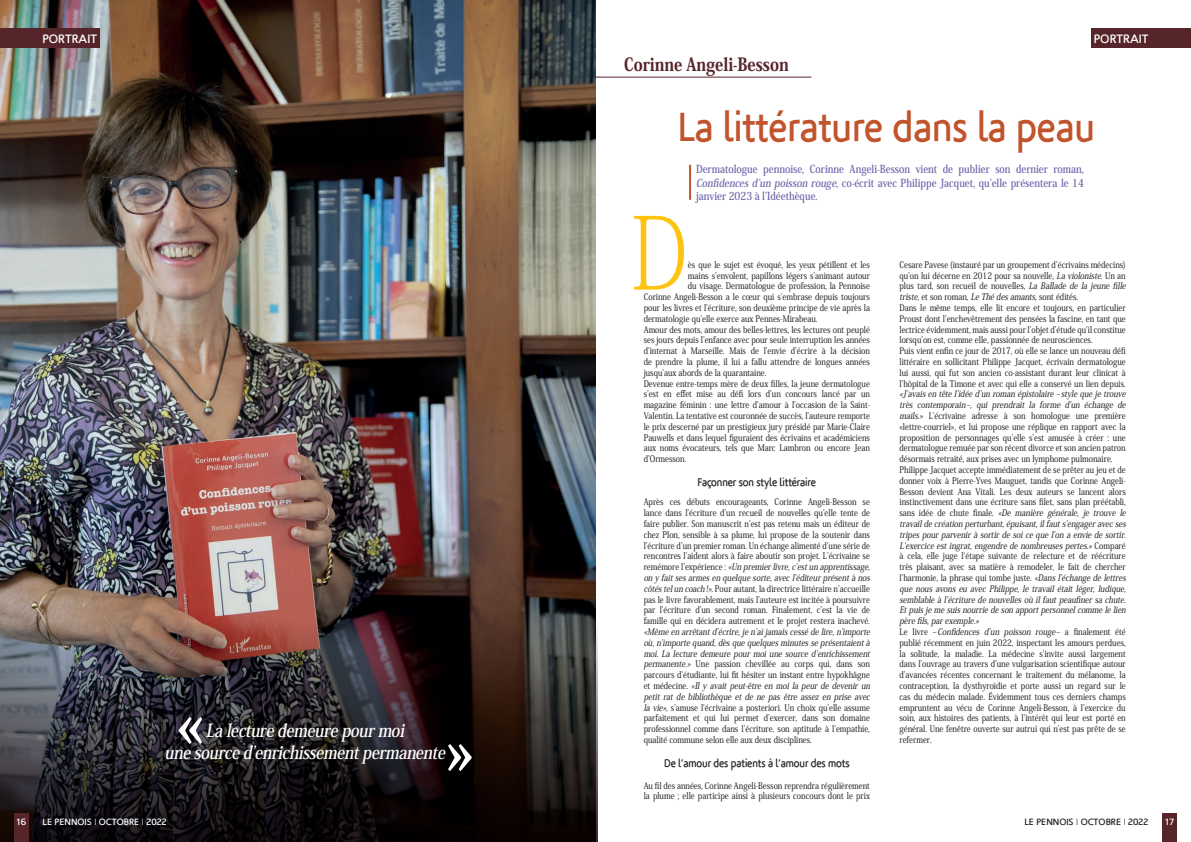
<style>
.page{position:relative;width:1191px;height:842px;background:#fff}
.page>*{position:absolute;margin:0;border:0;box-sizing:border-box;transform-origin:0 0}
.t1{font:200 100px "Koz Min Pro";color:#fec210;scale:.85 1}
.t2{font:40px "Fortheloveofhate";color:#c1542c;scale:.85 1}
.t3{font:italic 700 18px/22px "Koz Min Pr 6 N";color:#fff;text-align:center;scale:.85 1}
.t4{font:800 18px "Koz Min Pro";color:#56252a;scale:.85 1}
.t5{font:12px "Fortheloveofhate";color:#fff}
.t6{font:700 11px/13.2px "Koz Min Pro";color:#7264ab;text-align:justify;scale:.85 1}
.t7{font:11px "Fortheloveofhate";letter-spacing:-.01em;color:#231f20;scale:.85 1}
.t8{font:500 9px/10.8px "Koz Min Pro";color:#231f20;scale:.85 1}
.t9{font:9px "Fortheloveofhate";color:#fff}
.t10{font:9px "Fortheloveofhate";color:#231f20}
.t11{font:9px "Fortheloveofhate";color:#fff}
.s1{font-style:italic}
.s2{font-family:"Fortheloveofhatelight"}
</style>
<div class="page">
<img style="left:0;top:0;width:595px;height:621px">
<svg style="left:0;top:621px;width:597px;height:221px;background:#2e2628"></svg>
<div style="left:14px;top:814px;width:14px;height:28px;background:#56252a"></div>
<div style="left:1162px;top:814px;width:14px;height:28px;background:#56252a"></div>
<div style="left:0;top:28px;width:100px;height:20px;background:#56252a"></div>
<div style="left:1091px;top:28px;width:100px;height:20px;background:#56252a"></div>
<hr style="left:689px;top:165px;width:2px;height:35px;background:#c1542c">
<hr style="left:596px;top:77px;width:215px;height:1px;background:#56252a">
<svg style="left:448px;top:744px;width:24px;height:27px"></svg>
<svg style="left:179px;top:717px;width:23px;height:27px"></svg>
<h3 class="t5" style="left:42px;top:31px;width:56px">PORTRAIT</h3>
<h3 class="t5" style="left:1093px;top:31px;width:56px">PORTRAIT</h3>
<h3 class="t4" style="left:624px;top:51px;width:195px">Corinne Angeli-Besson</h3>
<h2 class="t2" style="left:678px;top:102px;width:492px">La littérature dans la peau</h2>
<h3 class="t3" style="left:164px;top:720px;width:338px">Lalecturedemeurepourmoi unesourced’enrichissementpermanente</h3>
<p class="t6" style="left:696px;top:162px;width:458px">Dermatologue pennoise, Corinne Angeli-Besson vient de publier son dernier roman, <span class="s1">Confidences d’un poisson rouge</span>, co-écrit avec Philippe Jacquet, qu’elle présentera le 14 janvier 2023 à l’Idéethèque.</p>
<h1 class="t1" style="left:631px;top:183px;width:69px">D</h1>
<p class="t8" style="left:688px;top:259px;width:216px">ès que le sujet est évoqué, les yeux pétillent et les</p>
<p class="t8" style="left:688px;top:270px;width:216px">mains s’envolent, papillons légers s’animant autour</p>
<p class="t8" style="left:688px;top:280px;width:216px">du visage. Dermatologue de profession, la Pennoise</p>
<p class="t8" style="left:643px;top:291px;width:268px">Corinne Angeli-Besson a le cœur qui s’embrase depuis toujours</p>
<p class="t8" style="left:643px;top:302px;width:268px">pour les livres et l’écriture, son deuxième principe de vie après la</p>
<p class="t8" style="left:643px;top:313px;width:206px">dermatologie qu’elle exerce aux Pennes-Mirabeau.</p>
<p class="t8" style="left:643px;top:324px;width:268px">Amour des mots, amour des belles-lettres, les lectures ont peuplé</p>
<p class="t8" style="left:643px;top:334px;width:268px">ses jours depuis l’enfance avec pour seule interruption les années</p>
<p class="t8" style="left:643px;top:345px;width:268px">d’internat à Marseille. Mais de l’envie d’écrire à la décision</p>
<p class="t8" style="left:643px;top:356px;width:268px">de prendre la plume, il lui a fallu attendre de longues années</p>
<p class="t8" style="left:643px;top:367px;width:146px">jusqu’aux abords de la quarantaine.</p>
<p class="t8" style="left:643px;top:378px;width:268px">Devenue entre-temps mère de deux filles, la jeune dermatologue</p>
<p class="t8" style="left:643px;top:388px;width:268px">s’est en effet mise au défi lors d’un concours lancé par un</p>
<p class="t8" style="left:643px;top:399px;width:268px">magazine féminin : une lettre d’amour à l’occasion de la Saint-</p>
<p class="t8" style="left:643px;top:410px;width:268px">Valentin. La tentative est couronnée de succès, l’auteure remporte</p>
<p class="t8" style="left:643px;top:421px;width:268px">le prix descerné par un prestigieux jury présidé par Marie-Claire</p>
<p class="t8" style="left:643px;top:432px;width:268px">Pauwells et dans lequel figuraient des écrivains et académiciens</p>
<p class="t8" style="left:643px;top:442px;width:268px">aux noms évocateurs, tels que Marc Lambron ou encore Jean</p>
<p class="t8" style="left:643px;top:453px;width:52px">d’Ormesson.</p>
<p class="t7" style="left:697px;top:476px;width:141px">Façonner son style littéraire</p>
<p class="t8" style="left:643px;top:496px;width:270px">Après ces débuts encourageants, Corinne Angeli-Besson se lance dans l’écriture d’un recueil de nouvelles qu’elle tente de faire publier. Son manuscrit n’est pas retenu mais un éditeur de chez Plon, sensible à sa plume, lui propose de la soutenir dans l’écriture d’un premier roman. Un échange alimenté d’une série de rencontres l’aident alors à faire aboutir son projet. L’écrivaine se r e m é m o r e l ’ e x p é r i e n c e : <span class="s1">«Un premierlivre,c’estun apprentissage, on y faitsesarmesen quelquesorte,avecl’éditeurprésentànos côtéstelun coach!»</span>. Pour autant, la directrice littéraire n’accueille pas le livre favorablement, mais l’auteure est incitée à poursuivre par l’écriture d’un second roman. Finalement, c’est la vie de famille qui en décidera autrement et le projet restera inachevé.</p>
<p class="t8" style="left:643px;top:626px;width:270px"><span class="s1">«Mêmeen arrêtantd’écrire,jen’aijamaiscessédelire,n’importe où,n’importequand,dèsquequelquesminutesseprésentaientà moi. La lecture demeure pour moi une source d’enrichissement permanente.»</span> Une passion chevillée au corps qui, dans son parcours d’étudiante, lui fit hésiter un instant entre hypokhâgne e t m é d e c i n e . <span class="s1">«Il y avait peut-être en moi la peur de devenir un petit rat de bibliothèque et de ne pas être assez en prise avec la vie»</span>, s’amuse l’écrivaine a posteriori. Un choix qu’elle assume parfaitement et qui lui permet d’exercer, dans son domaine professionnel comme dans l’écriture, son aptitude à l’empathie, qualité commune selon elle aux deux disciplines.</p>
<p class="t7" style="left:664px;top:756px;width:220px">De l’amour des patients à l’amour des mots</p>
<p class="t8" style="left:643px;top:779px;width:268px">Au fil des années, Corinne Angeli-Besson reprendra régulièrement la plume ; elle participe ainsi à plusieurs concours dont le prix</p>
<p class="t8" style="left:899px;top:259px;width:270px">Cesare Pavese (instauré par un groupement d’écrivains médecins) qu’on lui décerne en 2012 pour sa nouvelle, <span class="s1">Lavioloniste</span>. Un an plus tard, son recueil de nouvelles, <span class="s1">La Ballade de la jeune fille triste</span>, et son roman, <span class="s1">LeThédesamants</span>, sont édités.<br>Dans le même temps, elle lit encore et toujours, en particulier Proust dont l’enchevêtrement des pensées la fascine, en tant que lectrice évidemment, mais aussi pour l’objet d’étude qu’il constitue lorsqu’on est, comme elle, passionnée de neurosciences.<br>Puis vient enfin ce jour de 2017, où elle se lance un nouveau défi littéraire en sollicitant Philippe Jacquet, écrivain dermatologue lui aussi, qui fut son ancien co-assistant durant leur clinicat à l’hôpital de la Timone et avec qui elle a conservé un lien depuis.</p>
<p class="t8" style="left:899px;top:388px;width:270px"><span class="s1">«J’avaisen têtel’idéed’un roman épistolaire–stylequej etrouve très contemporain–, qui prendrait la forme d’un échange de mails.»</span> L’écrivaine adresse à son homologue une première «lettre-courriel», et lui propose une réplique en rapport avec la proposition de personnages qu’elle s’est amusée à créer : une dermatologue remuée par son récent divorce et son ancien patron désormais retraité, aux prises avec un lymphome pulmonaire.<br>Philippe Jacquet accepte immédiatement de se prêter au jeu et de donner voix à Pierre-Yves Mauguet, tandis que Corinne Angeli-Besson devient Ana Vitali. Les deux auteurs se lancent alors instinctivement dans une écriture sans filet, sans plan préétabli, s a n s i d é e d e c h u t e fi n a l e . <span class="s1">«De manière générale, je trouve le travaildecréation perturbant,épuisant,ilfauts’engageravecses tripes pour parvenir à sortir de soi ce que l’on a envie de sortir.<br>L'exerciceestingrat,engendredenombreusespertes.»</span>C o m p a r é à cela, elle juge l'étape suivante de relecture et de réécriture très plaisant, avec sa matière à remodeler, le fait de chercher l’harmonie, la phrase qui tombe juste. <span class="s1">«Dansl’échangedelettres que nous avons eu avec Philippe, le travail était léger, ludique, semblable à l’écriture de nouvelles où il faut peaufiner sa chute.<br>Etpuisjemesuisnourriedeson apportpersonnelcommelelien pèrefils,parexemple.»<br></span>L e l i v r e – <span class="s1">Confidences d’un poisson rouge</span>– a fi n a l e m e n t é t é publié récemment en juin 2022, inspectant les amours perdues, la solitude, la maladie. La médecine s’invite aussi largement dans l’ouvrage au travers d’une vulgarisation scientifique autour d’avancées récentes concernant le traitement du mélanome, la contraception, la dysthyroïdie et porte aussi un regard sur le cas du médecin malade. Évidemment tous ces derniers champs empruntent au vécu de Corinne Angeli-Besson, à l’exercice du soin, aux histoires des patients, à l’intérêt qui leur est porté en général. Une fenêtre ouverte sur autrui qui n’est pas prête de se refermer.</p>
<p class="t11" style="left:16px;top:816px;width:12px">16</p>
<p class="t9" style="left:43px;top:816px;width:126px">LE PENNOIS <span class="s2">I</span> OCTOBRE <span class="s2">I</span> 2022</p>
<p class="t10" style="left:1024px;top:816px;width:126px">LE PENNOIS <span class="s2">I</span> OCTOBRE <span class="s2">I</span> 2022</p>
<p class="t11" style="left:1164px;top:816px;width:11px">17</p>
</div>
